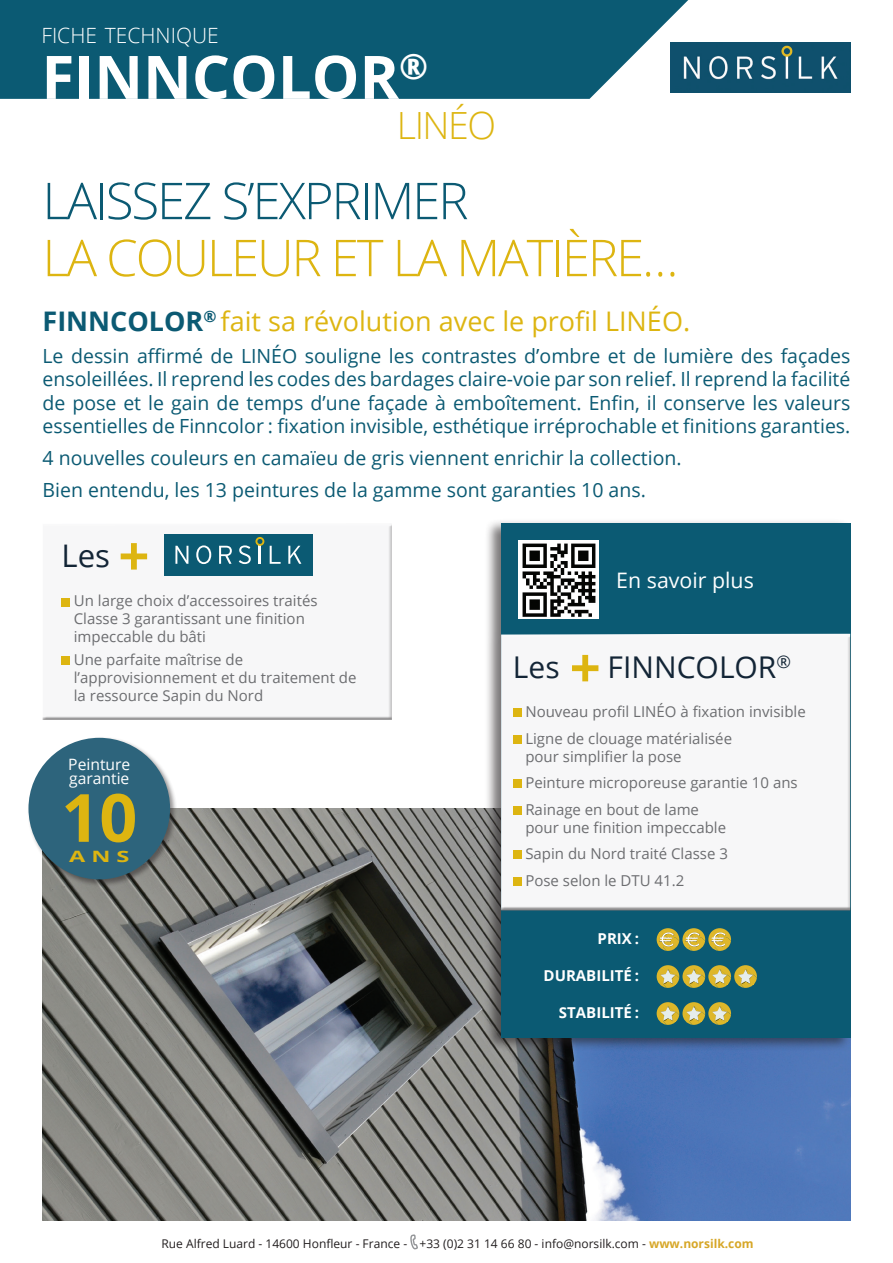
<style>
.page{position:relative;width:893px;height:1263px;background:#fff}
.page>*{position:absolute;margin:0;border:0;box-sizing:border-box;transform-origin:0 0}
.t1{font:700 66.6px "Open Sans";color:#ddb511}
.t2{font:700 60px "Open Sans";color:#fff}
.t3{font:300 50.85px "Open Sans";letter-spacing:-.04em;color:#ddb511}
.t4{font:300 50.85px "Open Sans";letter-spacing:-.04em;color:#0b5a73}
.t5{font:300 37.5px "Open Sans";letter-spacing:-.04em;color:#ddb511}
.t6{font:31.2px "Open Sans";color:#132536}
.t7{font:30px "Open Sans";color:#132536}
.t8{font:27px "Open Sans";color:#ddb511}
.t9{font:21.3px "Open Sans";color:#fff}
.t10{font:300 21px "Open Sans";color:#fff}
.t11{font:19.5px/23.4px "Open Sans";color:#0b5a73;text-align:justify}
.t12{font:15.6px/14px "Open Sans";color:#fff}
.t13{font:700 15.6px "Open Sans";color:#ddb511;scale:1.5 1}
.t14{font:15px/26.5px "Open Sans";color:#6c6d70}
.t15{font:700 15px "Open Sans";color:#fff}
.t16{font:12px "Open Sans";color:#231f20}
.s1{font-weight:700;color:#0b5a73}
.s2{font-weight:700;font-size:54.45px;color:#ddb511}
.s3{font-weight:700;color:#d7a728}
</style>
<div class="page">
<div style="left:0;top:0;width:688px;height:99px;background:#0b5a73"></div>
<img style="left:43px;top:808px;width:807px;height:412px">
<img style="left:671px;top:43px;width:179px;height:50px">
<svg style="left:410px;top:1234px;width:8px;height:16px"></svg>
<div style="left:41px;top:523px;width:352px;height:197px;background:#f7f7f8"></div>
<div style="left:61px;top:598px;width:9px;height:8px;background:#ddb511"></div>
<div style="left:61px;top:656px;width:9px;height:9px;background:#ddb511"></div>
<div style="left:164px;top:534px;width:148px;height:41px;background:#0b5a73"></div>
<svg style="left:175px;top:546px;width:13px;height:18px"></svg>
<svg style="left:196px;top:545px;width:15px;height:19px"></svg>
<svg style="left:219px;top:546px;width:13px;height:18px"></svg>
<svg style="left:270px;top:546px;width:11px;height:18px"></svg>
<svg style="left:288px;top:546px;width:13px;height:18px"></svg>
<svg style="left:239px;top:537px;width:25px;height:27px"></svg>
<div style="left:484px;top:519px;width:369px;height:532px;background:#231f20;opacity:.6"></div>
<div style="left:501px;top:523px;width:349px;height:514px;background:#0b5a73"></div>
<div style="left:499px;top:634px;width:353px;height:278px;background:#f7f7f8"></div>
<svg style="left:657px;top:928px;width:74px;height:23px"></svg>
<svg style="left:657px;top:1002px;width:74px;height:23px"></svg>
<svg style="left:657px;top:965px;width:100px;height:23px"></svg>
<div style="left:513px;top:709px;width:8px;height:8px;background:#ddb511"></div>
<div style="left:513px;top:735px;width:8px;height:9px;background:#ddb511"></div>
<div style="left:513px;top:780px;width:8px;height:8px;background:#ddb511"></div>
<div style="left:513px;top:806px;width:8px;height:9px;background:#ddb511"></div>
<div style="left:513px;top:851px;width:8px;height:8px;background:#ddb511"></div>
<div style="left:513px;top:877px;width:8px;height:9px;background:#ddb511"></div>
<img style="left:519px;top:540px;width:80px;height:79px">
<div style="left:27px;top:736px;width:151px;height:151px;background:#231f20;opacity:.5"></div>
<div style="left:28px;top:738px;width:142px;height:141px;background:#2d647c;border-radius:50%"></div>
<p class="t10" style="left:41px;top:21px;width:179px">FICHE TECHNIQUE</p>
<h2 class="t2" style="left:41px;top:35px;width:388px">FINNCOLOR<sup>®</sup></h2>
<h3 class="t5" style="left:397px;top:100px;width:101px">LINÉO</h3>
<h3 class="t4" style="left:43px;top:166px;width:427px">LAISSEZ S’EXPRIMER</h3>
<h3 class="t3" style="left:43px;top:223px;width:637px">LA COULEUR ET LA MATIÈRE…</h3>
<h3 class="t8" style="left:43px;top:303px;width:649px"><span class="s1">FINNCOLOR</span><sup>®</sup> fait sa révolution avec le profil LINÉO.</h3>
<p class="t11" style="left:43px;top:343px;width:809px">Le dessin affirmé de LINÉO souligne les contrastes d’ombre et de lumière des façades ensoleillées. Il reprend les codes des bardages claire-voie par son relief. Il reprend la facilité de pose et le gain de temps d’une façade à emboîtement. Enfin, il conserve les valeurs essentielles de Finncolor : fixation invisible, esthétique irréprochable et finitions garanties.</p>
<p class="t11" style="left:43px;top:441px;width:641px;line-height:32px">4 nouvelles couleurs en camaïeu de gris viennent enrichir la collection.<br>Bien entendu, les 13 peintures de la gamme sont garanties 10 ans.</p>
<h3 class="t6" style="left:62px;top:534px;width:89px">Les <span class="s2">+</span></h3>
<p class="t14" style="left:74px;top:592px;width:245px;line-height:18px">Un large choix d’accessoires traités<br>Classe 3 garantissant une finition impeccable du bâti</p>
<p class="t14" style="left:74px;top:650px;width:284px;line-height:18px">Une parfaite maîtrise de l’approvisionnement et du traitement de la ressource Sapin du Nord</p>
<p class="t12" style="left:68px;top:757px;width:64px">Peinture garantie</p>
<h1 class="t1" style="left:61px;top:770px;width:77px">10</h1>
<p class="t13" style="left:69px;top:845px;width:42px">A N S</p>
<p class="t9" style="left:616px;top:566px;width:139px">En savoir plus</p>
<h3 class="t7" style="left:513px;top:647px;width:280px">Les <span class="s2">+</span> FINNCOLOR<sup>®</sup></h3>
<p class="t14" style="left:525px;top:698px;width:282px">Nouveau profil LINÉO à fixation invisible<br>Ligne de clouage matérialisée</p>
<p class="t14" style="left:525px;top:742px;width:274px">pour simplifier la pose<br>Peinture microporeuse garantie 10 ans<br>Rainage en bout de lame</p>
<p class="t14" style="left:525px;top:813px;width:204px">pour une finition impeccable<br>Sapin du Nord traité Classe 3<br>Pose selon le DTU 41.2</p>
<p class="t15" style="left:598px;top:928px;width:43px">PRIX :</p>
<p class="t15" style="left:544px;top:965px;width:97px">DURABILITÉ :</p>
<p class="t15" style="left:559px;top:1002px;width:82px">STABILITÉ :</p>
<p class="t16" style="left:161px;top:1235px;width:594px">Rue Alfred Luard - 14600 Honfleur - France - +33 (0)2 31 14 66 80 - info@norsilk.com - <span class="s3">www.norsilk.com</span></p>
</div>
